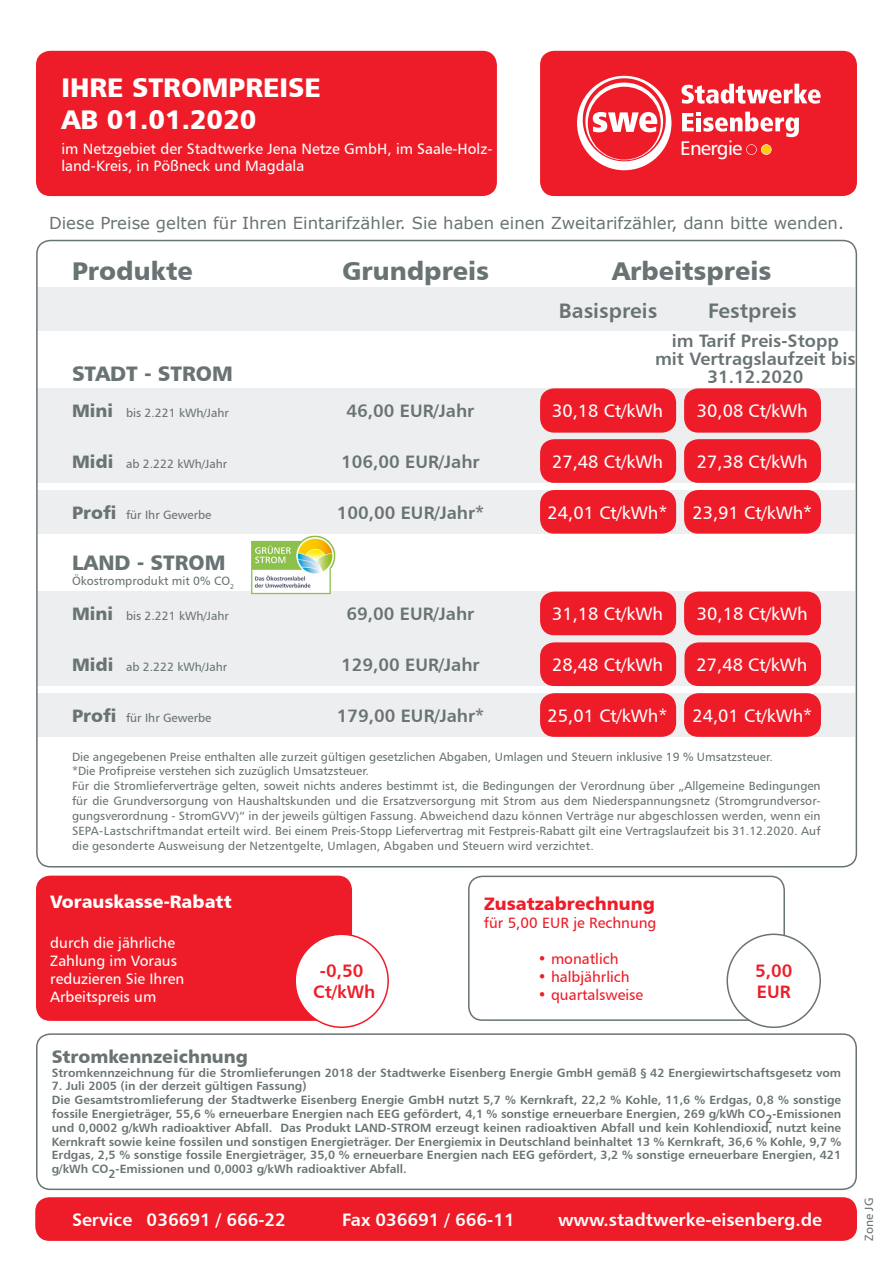
<style>
.page{position:relative;width:893px;height:1263px;background:#fff}
.page>*{position:absolute;margin:0;border:0;box-sizing:border-box;transform-origin:0 0}
.Titel{font:27px "Humanist 777 BT Black B";color:#fff}
.Überschrift_Model{font:25.65px "Humanist 777 BT Black B";color:#697374}
.Titel-2{font:21px "Humanist 777 BT Black B";color:#697374}
.Titel-3{font:21px "Humanist 777 BT Bold B";color:#697374}
.t1{font:19.8px "Humanist 777 BT Roman B";letter-spacing:-.035em;color:#fff}
.Titel-4{font:18px "Humanist 777 BT Roman B";color:#fff}
.Titel-5{font:18px/18px "Humanist 777 BT Bold B";color:#697374;text-align:center}
.Titel-6{font:18px "Humanist 777 BT Bold B";color:#fff}
.Titel-7{font:18px "Humanist 777 BT Black B";color:#697374}
.Titel-8{font:18px "Humanist 777 BT Black B";color:#fff}
.Titel-9{font:18px "Humanist 777 BT Bold B";color:#ee1c28}
.Titel-10{font:18px "Humanist 777 BT Black B";color:#ee1c28}
.Titel-11{font:16.5px "Verdana";color:#697374}
.Titel-12{font:15px/16.5px "Humanist 777 BT Roman B";color:#fff}
.Titel-13{font:15px "Humanist 777 BT Roman B";color:#ee1c28}
.Titel-14{font:12px/15px "Humanist 777 BT Roman B";color:#697374;text-align:justify}
.Titel-15{font:12px/13.8px "Humanist 777 BT Bold B";color:#697374;text-align:justify}
.s1{font-family:"Humanist 777 BT Black B";font-size:18px}
</style>
<div class="page">
<div style="left:38px;top:287px;width:817px;height:43px;background:#eceeef"></div>
<div style="left:38px;top:388px;width:817px;height:95px;background:#eceeef"></div>
<div style="left:38px;top:490px;width:817px;height:44px;background:#eceeef"></div>
<div style="left:38px;top:592px;width:817px;height:94px;background:#eceeef"></div>
<div style="left:38px;top:693px;width:817px;height:44px;background:#eceeef"></div>
<div style="left:36px;top:51px;width:461px;height:145px;background:#ee1c28;border-radius:14px"></div>
<div style="left:540px;top:51px;width:317px;height:145px;background:#ee1c28;border-radius:14px"></div>
<div style="left:35px;top:1197px;width:822px;height:44px;background:#ee1c28;border-radius:14px"></div>
<div style="left:36px;top:1033px;width:821px;height:157px;border:2px solid #697374;border-radius:14px"></div>
<div style="left:540px;top:388px;width:136px;height:45px;background:#ee1c28;border-radius:14px"></div>
<div style="left:540px;top:439px;width:136px;height:44px;background:#ee1c28;border-radius:14px"></div>
<div style="left:540px;top:592px;width:136px;height:43px;background:#ee1c28;border-radius:14px"></div>
<div style="left:540px;top:642px;width:136px;height:44px;background:#ee1c28;border-radius:14px"></div>
<div style="left:540px;top:490px;width:136px;height:44px;background:#ee1c28;border-radius:14px"></div>
<div style="left:540px;top:693px;width:136px;height:44px;background:#ee1c28;border-radius:14px"></div>
<div style="left:684px;top:388px;width:137px;height:45px;background:#ee1c28;border-radius:14px"></div>
<div style="left:684px;top:439px;width:137px;height:44px;background:#ee1c28;border-radius:14px"></div>
<div style="left:684px;top:592px;width:137px;height:43px;background:#ee1c28;border-radius:14px"></div>
<div style="left:684px;top:642px;width:137px;height:44px;background:#ee1c28;border-radius:14px"></div>
<div style="left:684px;top:490px;width:137px;height:44px;background:#ee1c28;border-radius:14px"></div>
<div style="left:684px;top:693px;width:137px;height:44px;background:#ee1c28;border-radius:14px"></div>
<div style="left:36px;top:876px;width:316px;height:145px;background:#ee1c28;border-radius:14px"></div>
<div style="left:468px;top:876px;width:317px;height:145px;border:2px solid #697374;border-radius:14px"></div>
<div style="left:295px;top:934px;width:93px;height:93px;background:#fff;border-radius:50%"></div>
<div style="left:294px;top:933px;width:95px;height:95px;border:2px solid #ee1c28;border-radius:50%"></div>
<div style="left:727px;top:934px;width:93px;height:93px;background:#fff;border-radius:50%"></div>
<div style="left:726px;top:933px;width:95px;height:95px;border:2px solid #697374;border-radius:50%"></div>
<svg style="left:577px;top:76px;width:94px;height:94px"></svg>
<svg style="left:681px;top:84px;width:140px;height:20px"></svg>
<svg style="left:682px;top:112px;width:117px;height:25px"></svg>
<svg style="left:746px;top:144px;width:26px;height:11px"></svg>
<img style="left:250px;top:535px;width:86px;height:60px">
<p class="Titel" style="left:62px;top:70px;width:261px">IHRE STROMPREISE</p>
<p class="Titel" style="left:62px;top:102px;width:196px">AB 01.01.2020</p>
<p class="Titel-12" style="left:62px;top:140px;width:432px">im Netzgebiet der Stadtwerke Jena Netze GmbH, im Saale-Holz&shy;land-Kreis, in Pößneck und Magdala</p>
<p class="t1" style="left:680px;top:136px;width:64px">Energie</p>
<p class="Titel-11" style="left:49px;top:211px;width:796px">Diese Preise gelten für Ihren Eintarifzähler. Sie haben einen Zweitarifzähler, dann bitte wenden.</p>
<p class="Überschrift_Model" style="left:72px;top:254px;width:122px">Produkte</p>
<p class="Überschrift_Model" style="left:342px;top:254px;width:149px">Grundpreis</p>
<p class="Überschrift_Model" style="left:612px;top:254px;width:161px">Arbeitspreis</p>
<p class="Titel-2" style="left:72px;top:360px;width:162px">STADT - STROM</p>
<p class="Titel-14" style="left:72px;top:405px;width:158px"><span class="s1">Mini</span> bis 2.221 kWh/Jahr</p>
<p class="Titel-14" style="left:72px;top:456px;width:157px"><span class="s1">Midi</span> ab 2.222 kWh/Jahr</p>
<p class="Titel-14" style="left:72px;top:507px;width:141px"><span class="s1">Profi</span> für Ihr Gewerbe</p>
<p class="Titel-2" style="left:72px;top:549px;width:155px">LAND - STROM</p>
<p class="Titel-14" style="left:72px;top:573px;width:164px">Ökostromprodukt mit 0% CO<sub>2</sub></p>
<p class="Titel-14" style="left:72px;top:608px;width:158px"><span class="s1">Mini</span> bis 2.221 kWh/Jahr</p>
<p class="Titel-14" style="left:72px;top:659px;width:157px"><span class="s1">Midi</span> ab 2.222 kWh/Jahr</p>
<p class="Titel-5" style="left:347px;top:401px;width:129px">46,00 EUR/Jahr</p>
<p class="Titel-5" style="left:341px;top:452px;width:140px">106,00 EUR/Jahr</p>
<p class="Titel-5" style="left:337px;top:503px;width:149px">100,00 EUR/Jahr*</p>
<p class="Titel-5" style="left:347px;top:604px;width:129px">69,00 EUR/Jahr</p>
<p class="Titel-5" style="left:341px;top:655px;width:140px">129,00 EUR/Jahr</p>
<p class="Titel-14" style="left:72px;top:710px;width:141px"><span class="s1">Profi</span> für Ihr Gewerbe</p>
<p class="Titel-5" style="left:337px;top:706px;width:149px">179,00 EUR/Jahr*</p>
<p class="Titel-3" style="left:559px;top:297px;width:100px">Basispreis</p>
<p class="Titel-3" style="left:708px;top:297px;width:90px">Festpreis</p>
<p class="Titel-5" style="left:655px;top:332px;width:202px">im Tarif Preis-Stopp<br>mit Vertragslaufzeit bis<br>31.12.2020</p>
<p class="Titel-4" style="left:552px;top:400px;width:112px">30,18 Ct/kWh</p>
<p class="Titel-4" style="left:552px;top:450px;width:112px">27,48 Ct/kWh</p>
<p class="Titel-4" style="left:548px;top:501px;width:121px">24,01 Ct/kWh*</p>
<p class="Titel-4" style="left:697px;top:400px;width:112px">30,08 Ct/kWh</p>
<p class="Titel-4" style="left:697px;top:450px;width:112px">27,38 Ct/kWh</p>
<p class="Titel-4" style="left:692px;top:501px;width:121px">23,91 Ct/kWh*</p>
<p class="Titel-4" style="left:552px;top:603px;width:112px">31,18 Ct/kWh</p>
<p class="Titel-4" style="left:552px;top:654px;width:112px">28,48 Ct/kWh</p>
<p class="Titel-4" style="left:548px;top:704px;width:121px">25,01 Ct/kWh*</p>
<p class="Titel-4" style="left:697px;top:603px;width:112px">30,18 Ct/kWh</p>
<p class="Titel-4" style="left:697px;top:654px;width:112px">27,48 Ct/kWh</p>
<p class="Titel-4" style="left:692px;top:704px;width:121px">24,01 Ct/kWh*</p>
<p class="Titel-14" style="left:72px;top:749px;width:702px">Die angegebenen Preise enthalten alle zurzeit gültigen gesetzlichen Abgaben, Umlagen und Steuern inklusive 19 % Umsatzsteuer.</p>
<p class="Titel-14" style="left:72px;top:763px;width:299px">*Die Profipreise verstehen sich zuzüglich Umsatzsteuer.</p>
<p class="Titel-14" style="left:72px;top:778px;width:750px">Für die Stromlieferverträge gelten, soweit nichts anderes bestimmt ist, die Bedingungen der Verordnung über „Allgemeine Bedingungen für die Grundversorgung von Haushaltskunden und die Ersatzversorgung mit Strom aus dem Niederspannungsnetz (Stromgrundversor&shy;gungsverordnung - StromGVV)“ in der jeweils gültigen Fassung. Abweichend dazu können Verträge nur abgeschlossen werden, wenn ein SEPA-Lastschriftmandat erteilt wird. Bei einem Preis-Stopp Liefervertrag mit Festpreis-Rabatt gilt eine Vertragslaufzeit bis 31.12.2020. Auf die gesonderte Ausweisung der Netzentgelte, Umlagen, Abgaben und Steuern wird verzichtet.</p>
<p class="Titel-8" style="left:50px;top:890px;width:183px">Vorauskasse-Rabatt</p>
<p class="Titel-12" style="left:50px;top:934px;width:126px">durch die jährliche</p>
<p class="Titel-12" style="left:50px;top:952px;width:128px">Zahlung im Voraus</p>
<p class="Titel-12" style="left:50px;top:970px;width:136px">reduzieren Sie Ihren</p>
<p class="Titel-12" style="left:50px;top:988px;width:107px">Arbeitspreis um</p>
<p class="Titel-9" style="left:320px;top:959px;width:45px">-0,50</p>
<p class="Titel-9" style="left:313px;top:981px;width:64px">Ct/kWh</p>
<p class="Titel-10" style="left:484px;top:892px;width:172px">Zusatzabrechnung</p>
<p class="Titel-13" style="left:484px;top:913px;width:174px">für 5,00 EUR je Rechnung</p>
<p class="Titel-13" style="left:538px;top:949px;width:82px">• monatlich</p>
<p class="Titel-13" style="left:538px;top:967px;width:93px">• halbjährlich</p>
<p class="Titel-13" style="left:538px;top:985px;width:107px">• quartalsweise</p>
<p class="Titel-9" style="left:755px;top:959px;width:39px">5,00</p>
<p class="Titel-9" style="left:757px;top:981px;width:35px">EUR</p>
<p class="Titel-7" style="left:52px;top:1045px;width:198px">Stromkennzeichnung</p>
<p class="Titel-15" style="left:52px;top:1065px;width:791px">Stromkennzeichnung für die Stromlieferungen 2018 der Stadtwerke Eisenberg Energie GmbH gemäß § 42 Energiewirtschaftsgesetz vom</p>
<p class="Titel-15" style="left:52px;top:1079px;width:256px">7. Juli 2005 (in der derzeit gültigen Fassung)</p>
<p class="Titel-15" style="left:52px;top:1093px;width:791px">Die Gesamtstromlieferung der Stadtwerke Eisenberg Energie GmbH nutzt 5,7 % Kernkraft, 22,2 % Kohle, 11,6 % Erdgas, 0,8 % sonstige fossile Energieträger, 55,6 % erneuerbare Energien nach EEG gefördert, 4,1 % sonstige erneuerbare Energien, 269 g/kWh CO2-Emissionen und 0,0002 g/kWh radioaktiver Abfall. Das Produkt LAND-STROM erzeugt keinen radioaktiven Abfall und kein Kohlendioxid, nutzt keine Kernkraft sowie keine fossilen und sonstigen Energieträger. Der Energiemix in Deutschland beinhaltet 13 % Kernkraft, 36,6 % Kohle, 9,7 % Erdgas, 2,5 % sonstige fossile Energieträger, 35,0 % erneuerbare Energien nach EEG gefördert, 3,2 % sonstige erneuerbare Energien, 421 g/kWh CO2-Emissionen und 0,0003 g/kWh radioaktiver Abfall.</p>
<p class="Titel-6" style="left:72px;top:1208px;width:215px">Service 036691 / 666-22</p>
<p class="Titel-6" style="left:342px;top:1208px;width:174px">Fax 036691 / 666-11</p>
<p class="Titel-6" style="left:558px;top:1208px;width:266px">www.stadtwerke-eisenberg.de</p>
<p class="Titel-14" style="left:861px;top:1241px;width:44px;rotate:-90deg">Zone JG</p>
</div>
